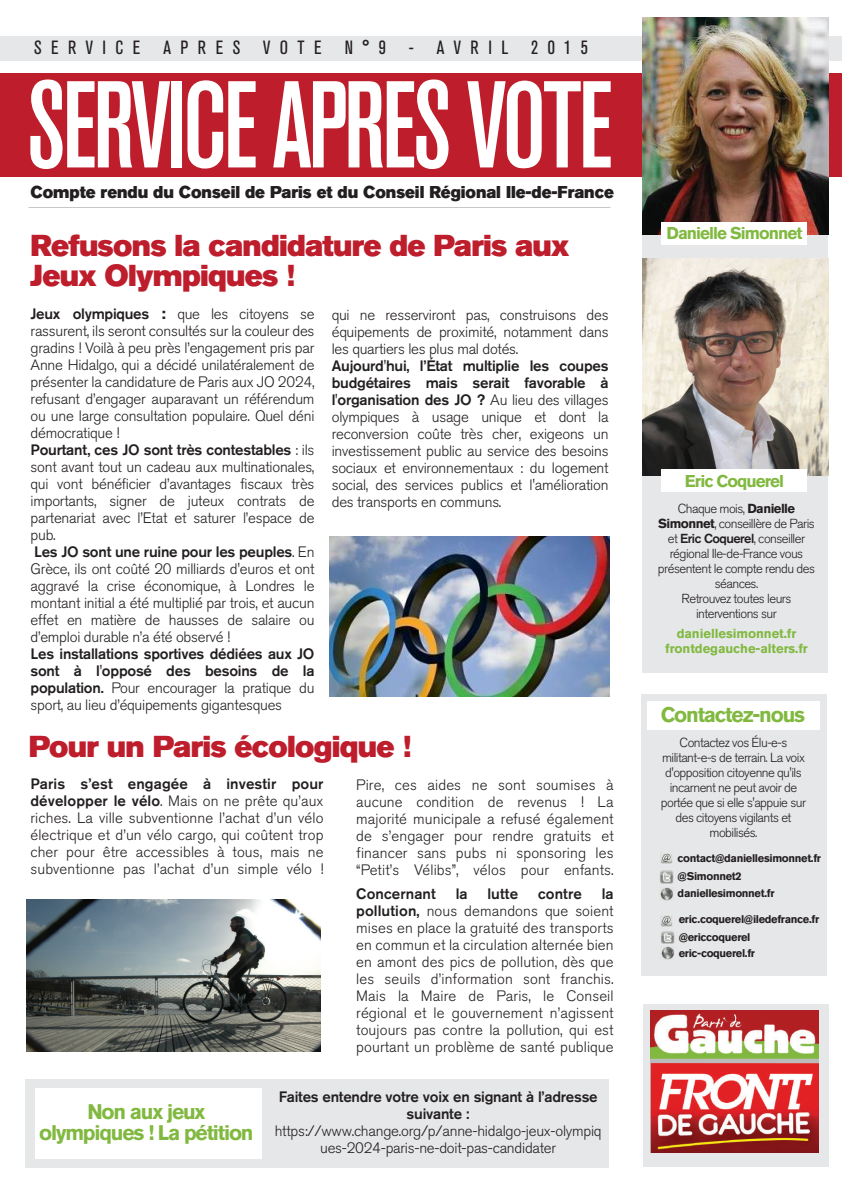
<style>
.page{position:relative;width:842px;height:1191px;background:#fff}
.page>*{position:absolute;margin:0;border:0;box-sizing:border-box;transform-origin:0 0}
.t1{font:122.1px "Akzidenz Grotesk BQ Md Cnd Alt";letter-spacing:-.03em;color:#fff;scale:.96 1}
.t2{font:30px/30px "Akzidenz Grotesk BQ Super";letter-spacing:-.025em;color:#be1d2c}
.t3{font:700 21px/21px "Akzidenz Grotesk BQ";letter-spacing:-.055em;color:#81b940;text-align:center}
.t4{font:condensed 19px "Akzidenz Grotesk BQ";letter-spacing:.5em;color:#231f20}
.t5{font:17px "Akzidenz Grotesk BQ Super";letter-spacing:-.005em;color:#231f20;scale:.96 1}
.t6{font:700 17px "Akzidenz Grotesk BQ";letter-spacing:-.055em;color:#81b940}
.t7{font:300 15px/17px "Akzidenz Grotesk BQ";letter-spacing:-.015em;color:#231f20;text-align:justify}
.t8{font:500 15px/17px "Akzidenz Grotesk BQ";letter-spacing:-.015em;color:#231f20;text-align:center}
.t9{font:500 15px "Akzidenz Grotesk BQ";letter-spacing:.005em;color:#231f20}
.t10{font:300 13px/15px "Akzidenz Grotesk BQ";letter-spacing:-.04em;color:#231f20;text-align:center}
.t11{font:700 13px/15px "Akzidenz Grotesk BQ";letter-spacing:-.005em;color:#81b940;text-align:center}
.t12{font:700 11.1px/17px "Akzidenz Grotesk BQ";letter-spacing:-.03em;color:#231f20}
.s1{font-weight:500}
.s2{font-weight:800}
.s3{font-weight:300}
.s4{font-weight:700}
</style>
<div class="page">
<div style="left:0;top:73px;width:842px;height:104px;background:#be1d2c"></div>
<div style="left:0;top:36px;width:842px;height:24px;background:#e6e7e9"></div>
<div style="left:642px;top:234px;width:186px;height:439px;background:#e6e7e9"></div>
<img style="left:643px;top:18px;width:185px;height:216px">
<img style="left:643px;top:259px;width:185px;height:216px">
<div style="left:641px;top:694px;width:186px;height:282px;background:#e6e7e9"></div>
<div style="left:648px;top:701px;width:172px;height:28px;background:#fff"></div>
<div style="left:662px;top:222px;width:145px;height:23px;background:#fff"></div>
<div style="left:662px;top:469px;width:145px;height:23px;background:#fff"></div>
<div style="left:643px;top:1004px;width:185px;height:162px;background:#e6e7e9"></div>
<img style="left:650px;top:1010px;width:169px;height:142px">
<div style="left:25px;top:1079px;width:584px;height:88px;background:#e6e7e9"></div>
<div style="left:35px;top:1088px;width:227px;height:71px;background:#fff"></div>
<img style="left:329px;top:537px;width:280px;height:160px">
<img style="left:27px;top:899px;width:294px;height:152px">
<svg style="left:660px;top:853px;width:13px;height:11px"></svg>
<svg style="left:660px;top:871px;width:13px;height:12px"></svg>
<img style="left:659px;top:887px;width:14px;height:13px">
<svg style="left:660px;top:915px;width:13px;height:11px"></svg>
<img style="left:661px;top:931px;width:13px;height:12px">
<img style="left:660px;top:946px;width:14px;height:13px">
<p class="t4" style="left:34px;top:37px;width:556px">SERVICE APRES VOTE N°9 - AVRIL 2015</p>
<h1 class="t1" style="left:27px;top:56px;width:612px">SERVICE APRES VOTE</h1>
<p class="t5" style="left:31px;top:182px;width:609px">Compte rendu du Conseil de Paris et du Conseil Régional Ile-de-France</p>
<h2 class="t2" style="left:31px;top:230px;width:540px">Refusons la candidature de Paris aux<br>Jeux Olympiques !</h2>
<p class="t7" style="left:31px;top:305px;width:285px;text-align:left"><span class="s1">Jeux olympiques</span> <span class="s2">:</span> que les citoyens se rassurent, ils seront consultés sur la couleur des gradins ! Voilà à peu près l’engagement pris par Anne Hidalgo, qui a décidé unilatéralement de présenter la candidature de Paris aux JO 2024, refusant d’engager auparavant un référendum ou une large consultation populaire. Quel déni démocratique !<br><span class="s1">Pourtant, ces JO sont très contestables</span> : ils sont avant tout un cadeau aux multinationales, qui vont bénéficier d’avantages fiscaux très importants, signer de juteux contrats de partenariat avec l’Etat et saturer l’espace de pub.<br><span class="s1">Les JO sont une ruine pour les peuples</span>. En Grèce, ils ont coûté 20 milliards d'euros et ont aggravé la crise économique, à Londres le montant initial a été multiplié par trois, et aucun effet en matière de hausses de salaire ou d’emploi durable n’a été observé !</p>
<p class="t8" style="left:31px;top:645px;width:285px;text-align:justify">Les installations sportives dédiées aux JO sont à l'opposé des besoins de la population. <span class="s3">Pour encourager la pratique du sport, au lieu d’équipements gigantesques</span></p>
<p class="t7" style="left:332px;top:307px;width:278px">qui ne resserviront pas, construisons des équipements de proximité, notamment dans les quartiers les plus mal dotés.</p>
<p class="t7" style="left:332px;top:358px;width:278px"><span class="s1">Aujourd'hui, l’État multiplie les coupes budgétaires mais serait favorable à l'organisation des JO ?</span> Au lieu des villages olympiques à usage unique et dont la reconversion coûte très cher, exigeons un investissement public au service des besoins sociaux et environnementaux : du logement social, des services publics et l'amélioration des transports en communs.</p>
<p class="t6" style="left:667px;top:223px;width:137px">Danielle Simonnet</p>
<p class="t6" style="left:685px;top:471px;width:101px">Eric Coquerel</p>
<p class="t10" style="left:658px;top:501px;width:159px">Chaque mois, <span class="s4">Danielle<br>Simonnet</span>, conseillère de Paris et <span class="s1">Eric Coquerel</span>, conseiller régional Ile-de-France vous présentent le compte rendu des séances.<br>Retrouvez toutes leurs interventions sur</p>
<p class="t11" style="left:665px;top:626px;width:144px">daniellesimonnet.fr frontdegauche-alters.fr</p>
<h3 class="t3" style="left:661px;top:704px;width:146px">Contactez-nous</h3>
<h2 class="t2" style="left:29px;top:731px;width:384px">Pour un Paris écologique !</h2>
<p class="t10" style="left:661px;top:735px;width:147px">Contactez vos Élu-e-s militant-e-s de terrain. La voix d'opposition citoyenne qu'ils incarnent ne peut avoir de portée que si elle s'appuie sur des citoyens vigilants et mobilisés.</p>
<p class="t7" style="left:30px;top:776px;width:295px"><span class="s1">Paris s’est engagée à investir pour développer le vélo</span>. Mais on ne prête qu’aux riches. La ville subventionne l’achat d’un vélo électrique et d’un vélo cargo, qui coûtent trop cher pour être accessibles à tous, mais ne subventionne pas l’achat d’un simple vélo !</p>
<p class="t7" style="left:356px;top:776px;width:259px">Pire, ces aides ne sont soumises à aucune condition de revenus ! La majorité municipale a refusé également de s’engager pour rendre gratuits et financer sans pubs ni sponsoring les “Petit’s Vélibs”, vélos pour enfants.</p>
<p class="t9" style="left:356px;top:884px;width:81px">Concernant</p>
<p class="t8" style="left:456px;top:884px;width:13px">la</p>
<p class="t8" style="left:487px;top:884px;width:32px">lutte</p>
<p class="t8" style="left:538px;top:884px;width:45px">contre</p>
<p class="t12" style="left:678px;top:849px;width:145px;line-height:18.3px">contact@daniellesimonnet.fr @Simonnet2</p>
<p class="t12" style="left:678px;top:884px;width:98px">daniellesimonnet.fr</p>
<p class="t12" style="left:679px;top:911px;width:142px">eric.coquerel@iledefrance.fr @ericcoquerel eric-coquerel.fr</p>
<p class="t7" style="left:356px;top:885px;width:259px;text-indent:245px"><span class="s1">la pollution,</span> nous demandons que soient mises en place la gratuité des transports en commun et la circulation alternée bien en amont des pics de pollution, dès que les seuils d’information sont franchis.<br>Mais la Maire de Paris, le Conseil régional et le gouvernement n’agissent toujours pas contre la pollution, qui est pourtant un problème de santé publique</p>
<h3 class="t3" style="left:39px;top:1100px;width:216px">Non aux jeux olympiques ! La pétition</h3>
<p class="t8" style="left:279px;top:1087px;width:320px">Faites entendre votre voix en signant à l’adresse suivante :</p>
<p class="t7" style="left:275px;top:1122px;width:328px;text-align:center">https://www.change.org/p/anne-hidalgo-jeux-olympiq ues-2024-paris-ne-doit-pas-candidater</p>
</div>
